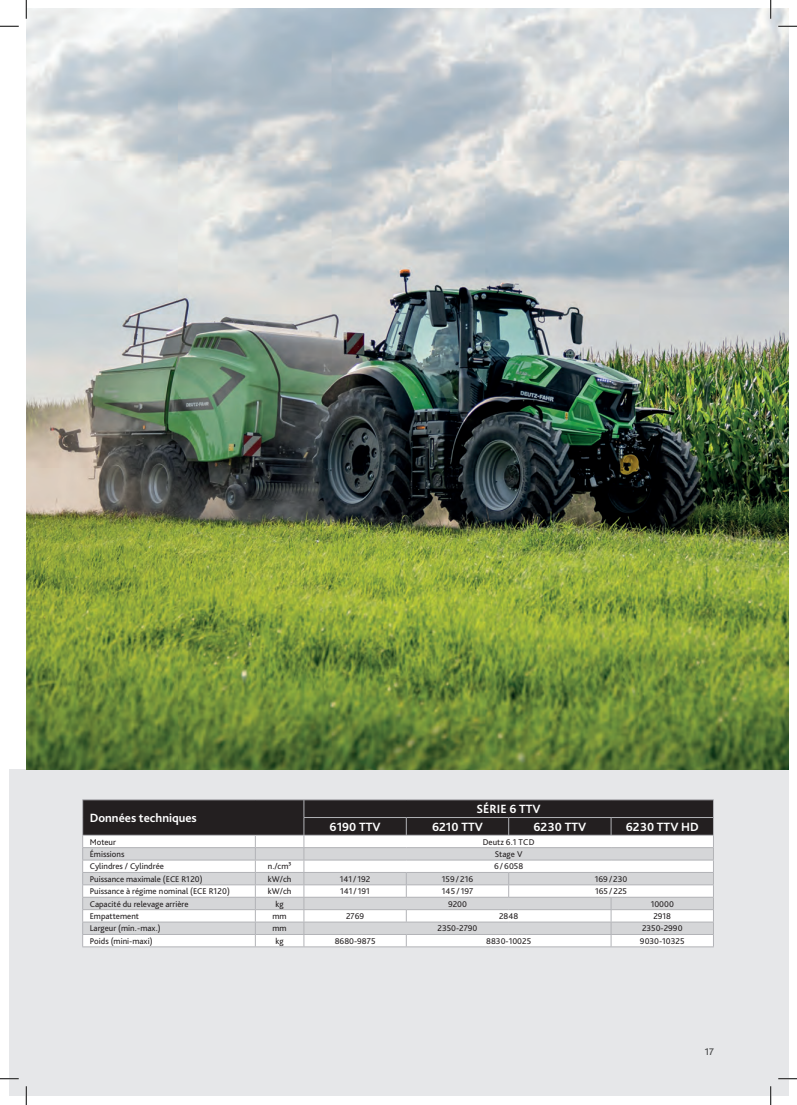
<style>
.page{position:relative;width:797px;height:1105px;background:#fff}
.page>*{position:absolute;margin:0;border:0;box-sizing:border-box;transform-origin:0 0}
.Tabelle_Headline_10{font:700 12.5px "Bliss Pro";color:#fff}
.Pagina{font:500 10px "Bliss Pro";color:#4b4c4d}
.Tabelle_Fließtext_7{font:8.75px "Bliss Pro";color:#231f20}
.Tabelle_Subheadline{font:8.75px "Bliss Pro";color:#231f20}
</style>
<div class="page">
<div style="left:9px;top:769px;width:779px;height:327px;background:#e6e7e9"></div>
<img style="left:26px;top:9px;width:762px;height:760px">
<hr style="left:82px;top:799px;width:173px;height:1px;background:#b2b3b7">
<hr style="left:255px;top:799px;width:49px;height:1px;background:#b2b3b7">
<hr style="left:304px;top:799px;width:102px;height:1px;background:#b2b3b7">
<hr style="left:406px;top:799px;width:102px;height:1px;background:#b2b3b7">
<hr style="left:508px;top:799px;width:103px;height:1px;background:#b2b3b7">
<hr style="left:611px;top:799px;width:102px;height:1px;background:#b2b3b7">
<svg style="left:82px;top:800px;width:632px;height:146px;background:#b9b8ba"></svg>
<hr style="left:82px;top:946px;width:173px;height:1px;background:#b2b3b7">
<hr style="left:255px;top:946px;width:49px;height:1px;background:#b2b3b7">
<hr style="left:304px;top:946px;width:102px;height:1px;background:#b2b3b7">
<hr style="left:406px;top:946px;width:102px;height:1px;background:#b2b3b7">
<hr style="left:508px;top:946px;width:103px;height:1px;background:#b2b3b7">
<hr style="left:611px;top:946px;width:102px;height:1px;background:#b2b3b7">
<svg style="left:0;top:25px;width:19px;height:2px"></svg>
<svg style="left:778px;top:25px;width:19px;height:2px"></svg>
<svg style="left:0;top:1078px;width:19px;height:1px"></svg>
<svg style="left:778px;top:1078px;width:19px;height:1px"></svg>
<svg style="left:25px;top:0;width:2px;height:19px"></svg>
<svg style="left:25px;top:1086px;width:2px;height:19px"></svg>
<svg style="left:770px;top:0;width:1px;height:19px"></svg>
<svg style="left:770px;top:1086px;width:1px;height:19px"></svg>
<p class="Tabelle_Headline_10" style="left:90px;top:810px;width:109px">Données techniques</p>
<p class="Tabelle_Headline_10" style="left:476px;top:801px;width:66px">SÉRIE 6 TTV</p>
<p class="Tabelle_Headline_10" style="left:329px;top:819px;width:52px">6190 TTV</p>
<p class="Tabelle_Headline_10" style="left:432px;top:819px;width:52px">6210 TTV</p>
<p class="Tabelle_Headline_10" style="left:533px;top:819px;width:54px">6230 TTV</p>
<p class="Tabelle_Headline_10" style="left:625px;top:819px;width:75px">6230 TTV HD</p>
<p class="Tabelle_Subheadline" style="left:90px;top:836px;width:28px">Moteur</p>
<p class="Tabelle_Subheadline" style="left:483px;top:836px;width:53px">Deutz 6.1 TCD</p>
<p class="Tabelle_Fließtext_7" style="left:90px;top:849px;width:36px">Émissions</p>
<p class="Tabelle_Fließtext_7" style="left:495px;top:849px;width:29px">Stage V</p>
<p class="Tabelle_Fließtext_7" style="left:90px;top:861px;width:76px">Cylindres / Cylindrée</p>
<p class="Tabelle_Fließtext_7" style="left:268px;top:861px;width:25px">n./cm³</p>
<p class="Tabelle_Fließtext_7" style="left:494px;top:861px;width:31px">6/6058</p>
<p class="Tabelle_Fließtext_7" style="left:90px;top:873px;width:114px">Puissance maximale (ECE R120)</p>
<p class="Tabelle_Fließtext_7" style="left:268px;top:873px;width:25px">kW/ch</p>
<p class="Tabelle_Fließtext_7" style="left:340px;top:873px;width:32px">141 / 192</p>
<p class="Tabelle_Fließtext_7" style="left:442px;top:873px;width:33px">159/216</p>
<p class="Tabelle_Fließtext_7" style="left:594px;top:873px;width:34px">169/230</p>
<p class="Tabelle_Fließtext_7" style="left:90px;top:886px;width:142px">Puissance à régime nominal (ECE R120)</p>
<p class="Tabelle_Fließtext_7" style="left:268px;top:886px;width:25px">kW/ch</p>
<p class="Tabelle_Fließtext_7" style="left:340px;top:886px;width:31px">141 / 191</p>
<p class="Tabelle_Fließtext_7" style="left:442px;top:886px;width:33px">145/197</p>
<p class="Tabelle_Fließtext_7" style="left:595px;top:886px;width:33px">165/225</p>
<p class="Tabelle_Fließtext_7" style="left:90px;top:898px;width:100px">Capacité du relevage arrière</p>
<p class="Tabelle_Fließtext_7" style="left:275px;top:898px;width:10px">kg</p>
<p class="Tabelle_Fließtext_7" style="left:448px;top:898px;width:20px">9200</p>
<p class="Tabelle_Fließtext_7" style="left:650px;top:898px;width:25px">10000</p>
<p class="Tabelle_Fließtext_7" style="left:90px;top:911px;width:51px">Empattement</p>
<p class="Tabelle_Fließtext_7" style="left:272px;top:911px;width:16px">mm</p>
<p class="Tabelle_Fließtext_7" style="left:346px;top:911px;width:20px">2769</p>
<p class="Tabelle_Fließtext_7" style="left:499px;top:911px;width:21px">2848</p>
<p class="Tabelle_Fließtext_7" style="left:653px;top:911px;width:19px">2918</p>
<p class="Tabelle_Fließtext_7" style="left:90px;top:923px;width:72px">Largeur (min.-max.)</p>
<p class="Tabelle_Fließtext_7" style="left:272px;top:923px;width:16px">mm</p>
<p class="Tabelle_Fließtext_7" style="left:437px;top:923px;width:41px">2350-2790</p>
<p class="Tabelle_Fließtext_7" style="left:642px;top:923px;width:42px">2350-2990</p>
<p class="Tabelle_Fließtext_7" style="left:90px;top:935px;width:64px">Poids (mini-maxi)</p>
<p class="Tabelle_Fließtext_7" style="left:275px;top:935px;width:10px">kg</p>
<p class="Tabelle_Fließtext_7" style="left:335px;top:935px;width:42px">8680-9875</p>
<p class="Tabelle_Fließtext_7" style="left:486px;top:935px;width:46px">8830-10025</p>
<p class="Tabelle_Fließtext_7" style="left:640px;top:935px;width:46px">9030-10325</p>
<p class="Pagina" style="left:704px;top:1045px;width:11px">17</p>
</div>
